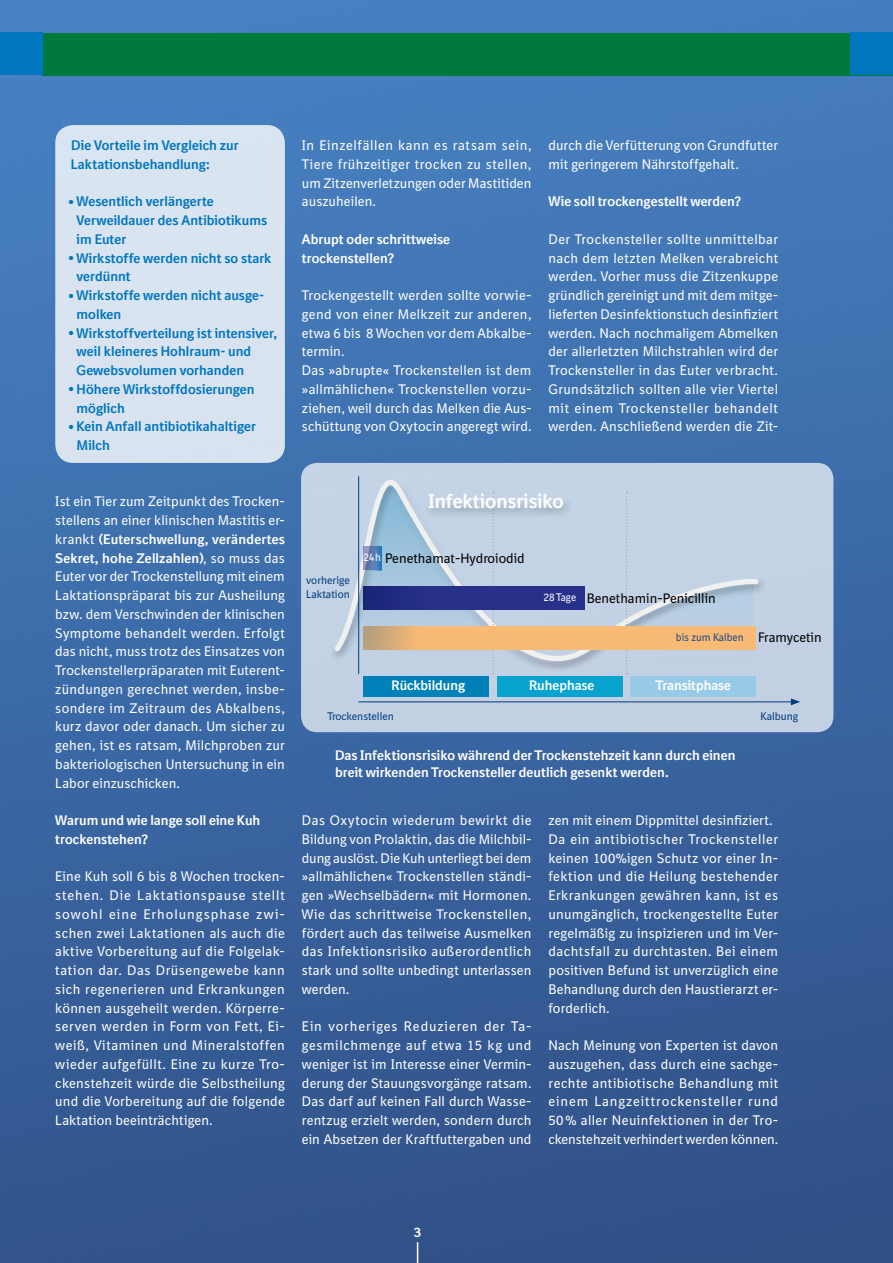
<style>
.page{position:relative;width:893px;height:1263px;background:#fff}
.page>*{position:absolute;margin:0;border:0;box-sizing:border-box;transform-origin:0 0}
.t1{font:700 19.5px "BI Sans NEXT";color:#fff}
.t2{font:13.5px/18.8px "BI Sans NEXT";letter-spacing:.01em;color:#fff;text-align:justify}
.t3{font:700 13.5px/18.8px "BI Sans NEXT";letter-spacing:.005em;color:#0076be}
.t4{font:700 13.5px/18.8px "BI Sans NEXT";letter-spacing:.005em;color:#fff}
.t5{font:13.35px "BI Sans NEXT";color:#000}
.t6{font:700 13.35px "BI Sans NEXT";color:#fff}
.t7{font:10.65px/13.4px "BI Sans NEXT";color:#003c7c}
.t8{font:10.65px "BI Sans NEXT";color:#1a4987;scale:.96 1}
.t9{font:10.65px "BI Sans NEXT";color:#fff;scale:.96 1}
.s1{font-weight:400;font-size:18px}
.s2{font-weight:700}
</style>
<div class="page">
<img style="left:0;top:0;width:893px;height:1263px">
<div style="left:55px;top:125px;width:230px;height:338px;background:#d9e4f1;border-radius:18px"></div>
<div style="left:43px;top:33px;width:850px;height:42px;background:#00793d"></div>
<div style="left:850px;top:33px;width:43px;height:42px;background:#0076be"></div>
<div style="left:0;top:33px;width:43px;height:42px;background:#0076be"></div>
<svg style="left:417px;top:1242px;width:1px;height:21px"></svg>
<div style="left:301px;top:463px;width:532px;height:269px;background:#c3d1e3;border-radius:16px"></div>
<svg style="left:330px;top:441px;width:432px;height:261px"></svg>
<svg style="left:335px;top:479px;width:159px;height:195px"></svg>
<svg style="left:626px;top:492px;width:128px;height:182px"></svg>
<div style="left:363px;top:676px;width:126px;height:20px;background:#0082b8"></div>
<div style="left:497px;top:676px;width:126px;height:20px;background:#09a3cf"></div>
<div style="left:630px;top:676px;width:126px;height:20px;background:#96cae6"></div>
<div style="left:421px;top:495px;width:154px;height:25px;background:#36393a;opacity:.25"></div>
<svg style="left:363px;top:546px;width:19px;height:24px"></svg>
<div style="left:363px;top:586px;width:222px;height:24px;background:#27318a"></div>
<div style="left:363px;top:627px;width:392px;height:23px;background:#f9ba75"></div>
<hr style="left:358px;top:476px;width:1px;height:198px;background:#003c7c">
<hr style="left:359px;top:701px;width:434px;height:1px;background:#003c7c">
<svg style="left:791px;top:698px;width:9px;height:7px"></svg>
<p class="t3" style="left:71px;top:136px;width:169px">Die Vorteile im Vergleich zur<br>Laktationsbehandlung:</p>
<p class="t3" style="left:77px;top:192px;width:192px;text-indent:-9px"><span class="s1">•</span> Wesentlich verlängerte<br>Verweildauer des Antibiotikums im Euter</p>
<p class="t3" style="left:77px;top:248px;width:196px;text-indent:-9px"><span class="s1">•</span> Wirkstoffe werden nicht so stark verdünnt</p>
<p class="t3" style="left:77px;top:286px;width:189px;text-indent:-9px"><span class="s1">•</span> Wirkstoffe werden nicht ausge&shy;molken</p>
<p class="t3" style="left:77px;top:323px;width:202px;text-indent:-9px"><span class="s1">•</span> Wirkstoffverteilung ist intensiver, weil kleineres Hohlraum- und<br>Gewebsvolumen vorhanden</p>
<p class="t3" style="left:77px;top:379px;width:180px;text-indent:-9px"><span class="s1">•</span> Höhere Wirkstoffdosierungen möglich</p>
<p class="t3" style="left:77px;top:417px;width:181px;text-indent:-9px"><span class="s1">•</span> Kein Anfall antibiotikahaltiger<br>Milch</p>
<p class="t2" style="left:302px;top:136px;width:231px">In Einzelfällen kann es ratsam sein, Tiere frühzeitiger trocken zu stellen, um Zitzenverletzungen oder Mastitiden auszuheilen.</p>
<p class="t4" style="left:302px;top:229px;width:150px">Abrupt oder schrittweise trockenstellen?</p>
<p class="t2" style="left:302px;top:286px;width:231px;text-align:left">Trockengestellt werden sollte vorwie&shy;gend von einer Melkzeit zur anderen, etwa 6 bis 8 Wochen vor dem Abkalbe&shy;termin.<br>Das »abrupte« Trockenstellen ist dem »allmählichen« Trockenstellen vorzu&shy;ziehen, weil durch das Melken die Aus&shy;schüttung von Oxytocin angeregt wird.</p>
<p class="t2" style="left:549px;top:136px;width:231px">durch die Verfütterung von Grundfutter mit geringerem Nährstoffgehalt.</p>
<p class="t4" style="left:549px;top:192px;width:194px">Wie soll trockengestellt werden?</p>
<p class="t2" style="left:549px;top:230px;width:231px">Der Trockensteller sollte unmittelbar nach dem letzten Melken verabreicht werden. Vorher muss die Zitzenkuppe gründlich gereinigt und mit dem mitge&shy;lieferten Desinfektionstuch desinfiziert werden. Nach nochmaligem Abmelken der allerletzten Milchstrahlen wird der Trockensteller in das Euter verbracht.<br>Grundsätzlich sollten alle vier Viertel mit einem Trockensteller behandelt werden. Anschließend werden die Zit-</p>
<p class="t2" style="left:55px;top:492px;width:231px">Ist ein Tier zum Zeitpunkt des Trocken&shy;stellens an einer klinischen Mastitis er&shy;krankt <span class="s2">(Euterschwellung, verändertes Sekret, hohe Zellzahlen)</span>, so muss das Euter vor der Trockenstellung mit einem Laktationspräparat bis zur Ausheilung bzw. dem Verschwinden der klinischen Symptome behandelt werden. Erfolgt das nicht, muss trotz des Einsatzes von Trockenstellerpräparaten mit Euterent&shy;zündungen gerechnet werden, insbe&shy;sondere im Zeitraum des Abkalbens, kurz davor oder danach. Um sicher zu gehen, ist es ratsam, Milchproben zur bakteriologischen Untersuchung in ein Labor einzuschicken.</p>
<p class="t4" style="left:55px;top:811px;width:207px">Warum und wie lange soll eine Kuh trockenstehen?</p>
<p class="t2" style="left:55px;top:867px;width:231px">Eine Kuh soll 6 bis 8 Wochen trocken&shy;stehen. Die Laktationspause stellt sowohl eine Erholungsphase zwi&shy;schen zwei Laktationen als auch die aktive Vorbereitung auf die Folgelak&shy;tation dar. Das Drüsengewebe kann sich regenerieren und Erkrankungen können ausgeheilt werden. Körperre&shy;serven werden in Form von Fett, Ei&shy;weiß, Vitaminen und Mineralstoffen wieder aufgefüllt. Eine zu kurze Tro&shy;ckenstehzeit würde die Selbstheilung und die Vorbereitung auf die folgende Laktation beeinträchtigen.</p>
<h1 class="t1" style="left:428px;top:490px;width:137px">Infektionsrisiko</h1>
<p class="t7" style="left:306px;top:574px;width:45px">vorherige<br>Laktation</p>
<p class="t9" style="left:363px;top:551px;width:20px">24h</p>
<p class="t5" style="left:385px;top:551px;width:141px">Penethamat-Hydroiodid</p>
<p class="t9" style="left:543px;top:591px;width:36px">28 Tage</p>
<p class="t5" style="left:587px;top:590px;width:131px">Benethamin-Penicillin</p>
<p class="t8" style="left:676px;top:631px;width:72px">bis zum Kalben</p>
<p class="t6" style="left:392px;top:678px;width:75px">Rückbildung</p>
<p class="t6" style="left:529px;top:677px;width:67px">Ruhephase</p>
<p class="t6" style="left:656px;top:677px;width:77px">Transitphase</p>
<p class="t7" style="left:327px;top:709px;width:68px">Trockenstellen</p>
<p class="t4" style="left:335px;top:746px;width:402px;line-height:17.2px">Das Infektionsrisiko während der Trockenstehzeit kann durch einen breit wirkenden Trockensteller deutlich gesenkt werden.</p>
<p class="t5" style="left:758px;top:630px;width:65px">Framycetin</p>
<p class="t7" style="left:760px;top:709px;width:39px">Kalbung</p>
<p class="t2" style="left:302px;top:811px;width:231px">Das Oxytocin wiederum bewirkt die Bildung von Prolaktin, das die Milchbil&shy;dung auslöst. Die Kuh unterliegt bei dem »allmählichen« Trockenstellen ständi&shy;gen »Wechselbädern« mit Hormonen.<br>Wie das schrittweise Trockenstellen, fördert auch das teilweise Ausmelken das Infektionsrisiko außerordentlich stark und sollte unbedingt unterlassen werden.</p>
<p class="t2" style="left:302px;top:1017px;width:231px">Ein vorheriges Reduzieren der Ta&shy;gesmilchmenge auf etwa 15 kg und weniger ist im Interesse einer Vermin&shy;derung der Stauungsvorgänge ratsam.<br>Das darf auf keinen Fall durch Wasse&shy;rentzug erzielt werden, sondern durch ein Absetzen der Kraftfuttergaben und</p>
<p class="t2" style="left:549px;top:811px;width:231px;text-align:left">zen mit einem Dippmittel desinfiziert.<br>Da ein antibiotischer Trockensteller keinen 100%igen Schutz vor einer In&shy;fektion und die Heilung bestehender Erkrankungen gewähren kann, ist es unumgänglich, trockengestellte Euter regelmäßig zu inspizieren und im Ver&shy;dachtsfall zu durchtasten. Bei einem positiven Befund ist unverzüglich eine Behandlung durch den Haustierarzt er&shy;forderlich.</p>
<p class="t2" style="left:549px;top:1036px;width:231px">Nach Meinung von Experten ist davon auszugehen, dass durch eine sachge&shy;rechte antibiotische Behandlung mit einem Langzeittrockensteller rund 50% aller Neuinfektionen in der Tro&shy;ckenstehzeit verhindert werden können.</p>
<p class="t4" style="left:414px;top:1223px;width:9px">3</p>
</div>
